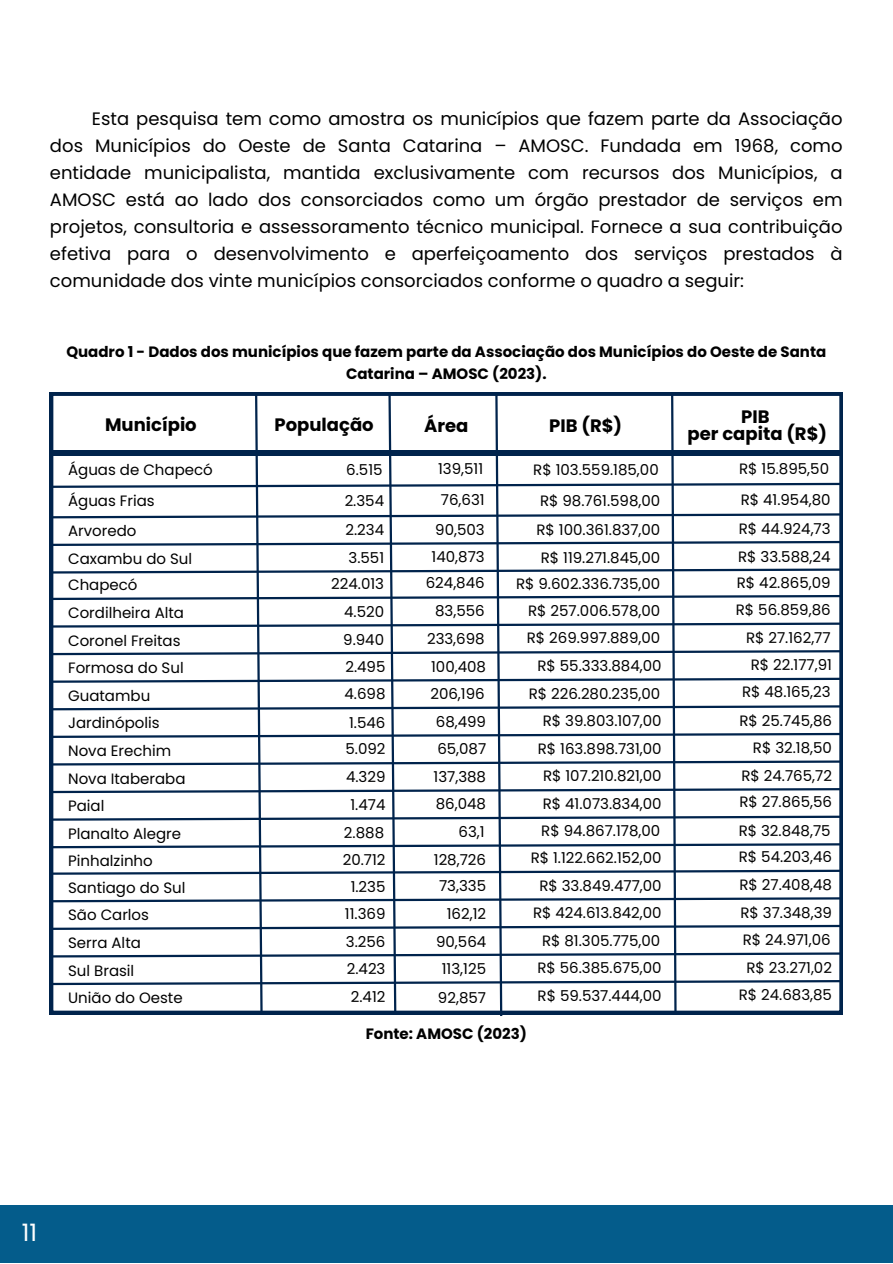
<style>
.page{position:relative;width:893px;height:1264px;background:#fff}
.page>*{position:absolute;margin:0;border:0;box-sizing:border-box;transform-origin:0 0}
.t1{font:24px "Poppins";color:#fff}
.t2{font:18px/27px "Poppins";color:#000;text-align:justify}
.t3{font:700 18px "Poppins";color:#000}
.t4{font:15px "Poppins";color:#000}
.t5{font:700 15px/22.5px "Poppins";color:#000;text-align:center}
</style>
<div class="page">
<div style="left:0;top:1205px;width:892px;height:57px;background:#045c8b"></div>
<svg style="left:49px;top:392px;width:794px;height:624px"></svg>
<p class="t2" style="left:50px;top:105px;width:794px;text-indent:42px">Esta pesquisa tem como amostra os municípios que fazem parte da Associação dos Municípios do Oeste de Santa Catarina – AMOSC. Fundada em 1968, como entidade municipalista, mantida exclusivamente com recursos dos Municípios, a AMOSC está ao lado dos consorciados como um órgão prestador de serviços em projetos, consultoria e assessoramento técnico municipal. Fornece a sua contribuição efetiva para o desenvolvimento e aperfeiçoamento dos serviços prestados à comunidade dos vinte municípios consorciados conforme o quadro a seguir:</p>
<p class="t5" style="left:66px;top:340px;width:761px">Quadro 1 - Dados dos municípios que fazem parte da Associação dos Municípios do Oeste de Santa<br>Catarina – AMOSC (2023).</p>
<p class="t3" style="left:105px;top:412px;width:93px">Município</p>
<p class="t3" style="left:274px;top:412px;width:101px">População</p>
<p class="t4" style="left:68px;top:459px;width:146px">Águas de Chapecó</p>
<p class="t4" style="left:68px;top:490px;width:88px">Águas Frias</p>
<p class="t4" style="left:68px;top:520px;width:70px">Arvoredo</p>
<p class="t4" style="left:68px;top:548px;width:125px">Caxambu do Sul</p>
<p class="t4" style="left:68px;top:574px;width:71px">Chapecó</p>
<p class="t4" style="left:68px;top:602px;width:117px">Cordilheira Alta</p>
<p class="t4" style="left:68px;top:630px;width:114px">Coronel Freitas</p>
<p class="t4" style="left:68px;top:657px;width:117px">Formosa do Sul</p>
<p class="t4" style="left:68px;top:685px;width:84px">Guatambu</p>
<p class="t4" style="left:68px;top:712px;width:93px">Jardinópolis</p>
<p class="t4" style="left:68px;top:740px;width:105px">Nova Erechim</p>
<p class="t4" style="left:68px;top:767px;width:119px">Nova Itaberaba</p>
<p class="t4" style="left:68px;top:795px;width:38px">Paial</p>
<p class="t4" style="left:68px;top:823px;width:115px">Planalto Alegre</p>
<p class="t4" style="left:68px;top:850px;width:86px">Pinhalzinho</p>
<p class="t4" style="left:68px;top:877px;width:119px">Santiago do Sul</p>
<p class="t4" style="left:68px;top:904px;width:82px">São Carlos</p>
<p class="t4" style="left:68px;top:932px;width:74px">Serra Alta</p>
<p class="t4" style="left:68px;top:959px;width:68px">Sul Brasil</p>
<p class="t4" style="left:68px;top:987px;width:116px">União do Oeste</p>
<p class="t4" style="left:346px;top:459px;width:38px">6.515</p>
<p class="t4" style="left:344px;top:490px;width:41px">2.354</p>
<p class="t4" style="left:345px;top:519px;width:40px">2.234</p>
<p class="t4" style="left:348px;top:547px;width:37px">3.551</p>
<p class="t4" style="left:331px;top:573px;width:54px">224.013</p>
<p class="t4" style="left:344px;top:601px;width:42px">4.520</p>
<p class="t4" style="left:343px;top:628px;width:42px">9.940</p>
<p class="t4" style="left:345px;top:656px;width:42px">2.495</p>
<p class="t4" style="left:344px;top:683px;width:42px">4.698</p>
<p class="t4" style="left:349px;top:711px;width:38px">1.546</p>
<p class="t4" style="left:345px;top:738px;width:42px">5.092</p>
<p class="t4" style="left:346px;top:766px;width:41px">4.329</p>
<p class="t4" style="left:350px;top:794px;width:36px">1.474</p>
<p class="t4" style="left:344px;top:821px;width:42px">2.888</p>
<p class="t4" style="left:343px;top:849px;width:44px">20.712</p>
<p class="t4" style="left:350px;top:875px;width:36px">1.235</p>
<p class="t4" style="left:345px;top:903px;width:42px">11.369</p>
<p class="t4" style="left:346px;top:931px;width:41px">3.256</p>
<p class="t4" style="left:347px;top:958px;width:40px">2.423</p>
<p class="t4" style="left:351px;top:986px;width:36px">2.412</p>
<p class="t3" style="left:424px;top:413px;width:46px">Área</p>
<p class="t3" style="left:549px;top:413px;width:74px">PIB (R$)</p>
<p class="t4" style="left:438px;top:458px;width:47px">139,511</p>
<p class="t4" style="left:441px;top:489px;width:45px">76,631</p>
<p class="t4" style="left:435px;top:519px;width:51px">90,503</p>
<p class="t4" style="left:431px;top:546px;width:55px">140,873</p>
<p class="t4" style="left:426px;top:572px;width:60px">624,846</p>
<p class="t4" style="left:435px;top:600px;width:51px">83,556</p>
<p class="t4" style="left:427px;top:628px;width:59px">233,698</p>
<p class="t4" style="left:431px;top:655px;width:56px">100,408</p>
<p class="t4" style="left:430px;top:683px;width:56px">206,196</p>
<p class="t4" style="left:436px;top:711px;width:52px">68,499</p>
<p class="t4" style="left:437px;top:738px;width:50px">65,087</p>
<p class="t4" style="left:433px;top:766px;width:54px">137,388</p>
<p class="t4" style="left:436px;top:793px;width:52px">86,048</p>
<p class="t4" style="left:458px;top:821px;width:28px">63,1</p>
<p class="t4" style="left:434px;top:848px;width:54px">128,726</p>
<p class="t4" style="left:439px;top:875px;width:49px">73,335</p>
<p class="t4" style="left:446px;top:902px;width:41px">162,12</p>
<p class="t4" style="left:436px;top:931px;width:52px">90,564</p>
<p class="t4" style="left:442px;top:958px;width:46px">113,125</p>
<p class="t4" style="left:438px;top:986px;width:50px">92,857</p>
<p class="t4" style="left:533px;top:459px;width:127px">R$ 103.559.185,00</p>
<p class="t4" style="left:540px;top:490px;width:122px">R$ 98.761.598,00</p>
<p class="t4" style="left:536px;top:519px;width:125px">R$ 100.361.837,00</p>
<p class="t4" style="left:540px;top:547px;width:121px">R$ 119.271.845,00</p>
<p class="t4" style="left:516px;top:573px;width:146px">R$ 9.602.336.735,00</p>
<p class="t4" style="left:528px;top:600px;width:134px">R$ 257.006.578,00</p>
<p class="t4" style="left:526px;top:627px;width:135px">R$ 269.997.889,00</p>
<p class="t4" style="left:537px;top:655px;width:126px">R$ 55.333.884,00</p>
<p class="t4" style="left:528px;top:682px;width:133px">R$ 226.280.235,00</p>
<p class="t4" style="left:542px;top:710px;width:120px">R$ 39.803.107,00</p>
<p class="t4" style="left:537px;top:738px;width:125px">R$ 163.898.731,00</p>
<p class="t4" style="left:543px;top:765px;width:120px">R$ 107.210.821,00</p>
<p class="t4" style="left:542px;top:793px;width:120px">R$ 41.073.834,00</p>
<p class="t4" style="left:530px;top:847px;width:132px">R$ 1.122.662.152,00</p>
<p class="t4" style="left:539px;top:874px;width:124px">R$ 33.849.477,00</p>
<p class="t4" style="left:533px;top:902px;width:130px">R$ 424.613.842,00</p>
<p class="t4" style="left:542px;top:929px;width:120px">R$ 81.305.775,00</p>
<p class="t4" style="left:537px;top:957px;width:126px">R$ 56.385.675,00</p>
<p class="t4" style="left:537px;top:985px;width:126px">R$ 59.537.444,00</p>
<p class="t4" style="left:541px;top:820px;width:120px">R$ 94.867.178,00</p>
<p class="t5" style="left:365px;top:1022px;width:163px">Fonte: AMOSC (2023)</p>
<p class="t3" style="left:741px;top:404px;width:30px">PIB</p>
<p class="t3" style="left:687px;top:421px;width:141px">per capita (R$)</p>
<p class="t4" style="left:739px;top:458px;width:91px">R$ 15.895,50</p>
<p class="t4" style="left:740px;top:489px;width:91px">R$ 41.954,80</p>
<p class="t4" style="left:738px;top:518px;width:93px">R$ 44.924,73</p>
<p class="t4" style="left:738px;top:546px;width:94px">R$ 33.588,24</p>
<p class="t4" style="left:736px;top:572px;width:95px">R$ 42.865,09</p>
<p class="t4" style="left:735px;top:599px;width:96px">R$ 56.859,86</p>
<p class="t4" style="left:746px;top:627px;width:86px">R$ 27.162,77</p>
<p class="t4" style="left:750px;top:654px;width:83px">R$ 22.177,91</p>
<p class="t4" style="left:742px;top:681px;width:90px">R$ 48.165,23</p>
<p class="t4" style="left:739px;top:709px;width:94px">R$ 25.745,86</p>
<p class="t4" style="left:752px;top:737px;width:81px">R$ 32.18,50</p>
<p class="t4" style="left:741px;top:765px;width:92px">R$ 24.765,72</p>
<p class="t4" style="left:739px;top:791px;width:94px">R$ 27.865,56</p>
<p class="t4" style="left:738px;top:820px;width:93px">R$ 32.848,75</p>
<p class="t4" style="left:738px;top:846px;width:95px">R$ 54.203,46</p>
<p class="t4" style="left:739px;top:874px;width:94px">R$ 27.408,48</p>
<p class="t4" style="left:740px;top:901px;width:93px">R$ 37.348,39</p>
<p class="t4" style="left:742px;top:929px;width:89px">R$ 24.971,06</p>
<p class="t4" style="left:746px;top:957px;width:87px">R$ 23.271,02</p>
<p class="t4" style="left:738px;top:984px;width:95px">R$ 24.683,85</p>
<p class="t1" style="left:22px;top:1215px;width:17px">11</p>
</div>
